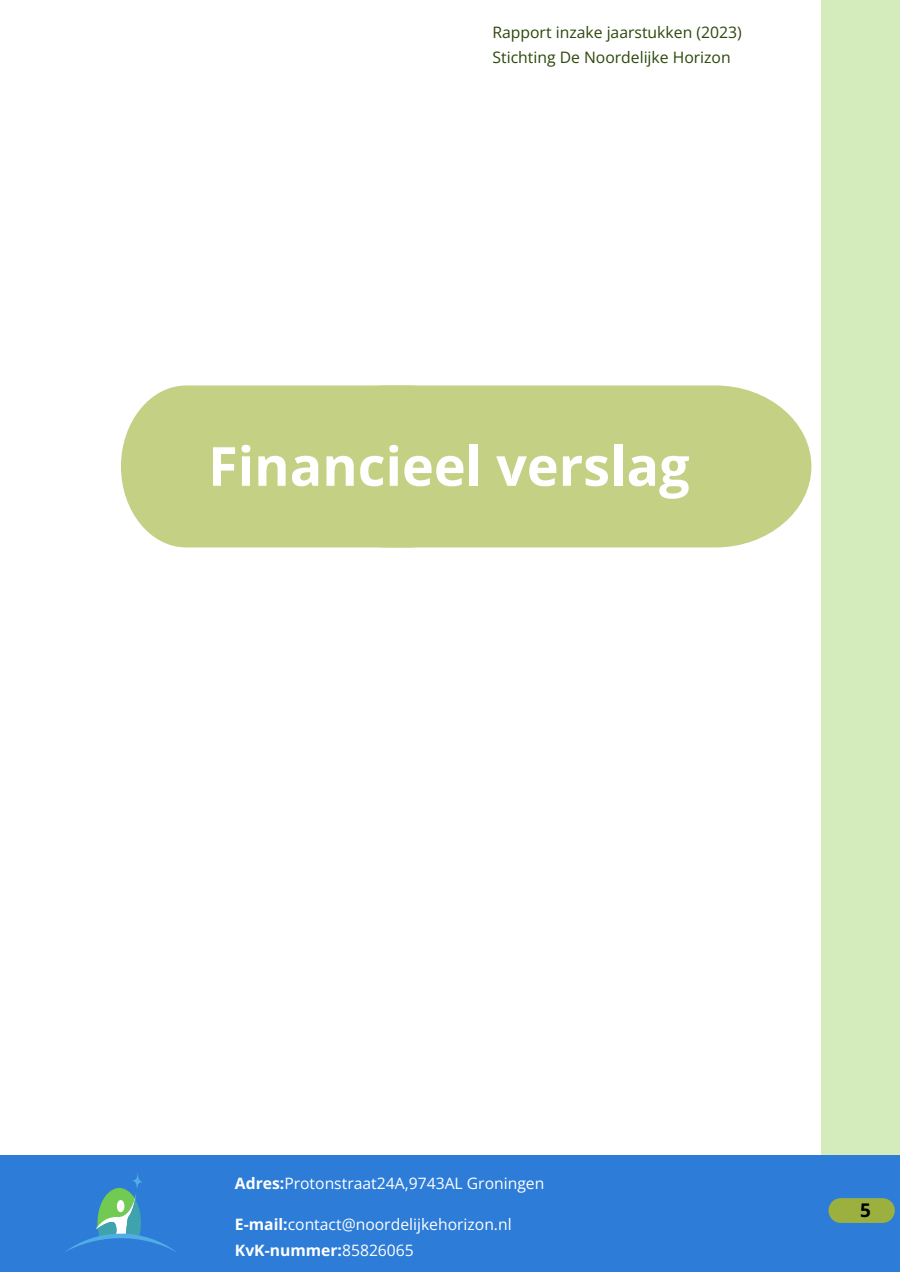
<style>
.page{position:relative;width:900px;height:1272px;background:#fff}
.page>*{position:absolute;margin:0;border:0;box-sizing:border-box;transform-origin:0 0}
.t1{font:700 54px "Open Sans";color:#fff}
.t2{font:700 18.9px "Open Sans";color:#000}
.t3{font:15.75px/25.8px "Open Sans";color:#fff}
.t4{font:15.75px "Open Sans";color:#2c480a}
.s1{font-weight:700}
</style>
<div class="page">
<div style="left:822px;top:0;width:78px;height:1272px;background:#d4ebbb"></div>
<div style="left:474px;top:385px;width:337px;height:162px;background:#c4d184"></div>
<div style="left:121px;top:385px;width:353px;height:162px;background:#c4d184"></div>
<div style="left:0;top:1155px;width:900px;height:117px;background:#2d7cd8"></div>
<div style="left:828px;top:1198px;width:67px;height:25px;background:#9cb03f;border-radius:12px"></div>
<svg style="left:65px;top:1174px;width:111px;height:78px"></svg>
<p class="t4" style="left:492px;top:21px;width:251px">Rapport inzake jaarstukken (2023)</p>
<p class="t4" style="left:492px;top:46px;width:240px">Stichting De Noordelijke Horizon</p>
<p class="t1" style="left:208px;top:428px;width:483px">Financieel verslag</p>
<p class="t3" style="left:235px;top:1170px;width:311px"><span class="s1">Adres:</span>Protonstraat24A,9743AL Groningen</p>
<p class="t3" style="left:235px;top:1211px;width:278px"><span class="s1">E-mail:</span>contact@noordelijkehorizon.nl<br><span class="s1">KvK-nummer:</span>85826065</p>
<p class="t2" style="left:860px;top:1197px;width:12px">5</p>
</div>
